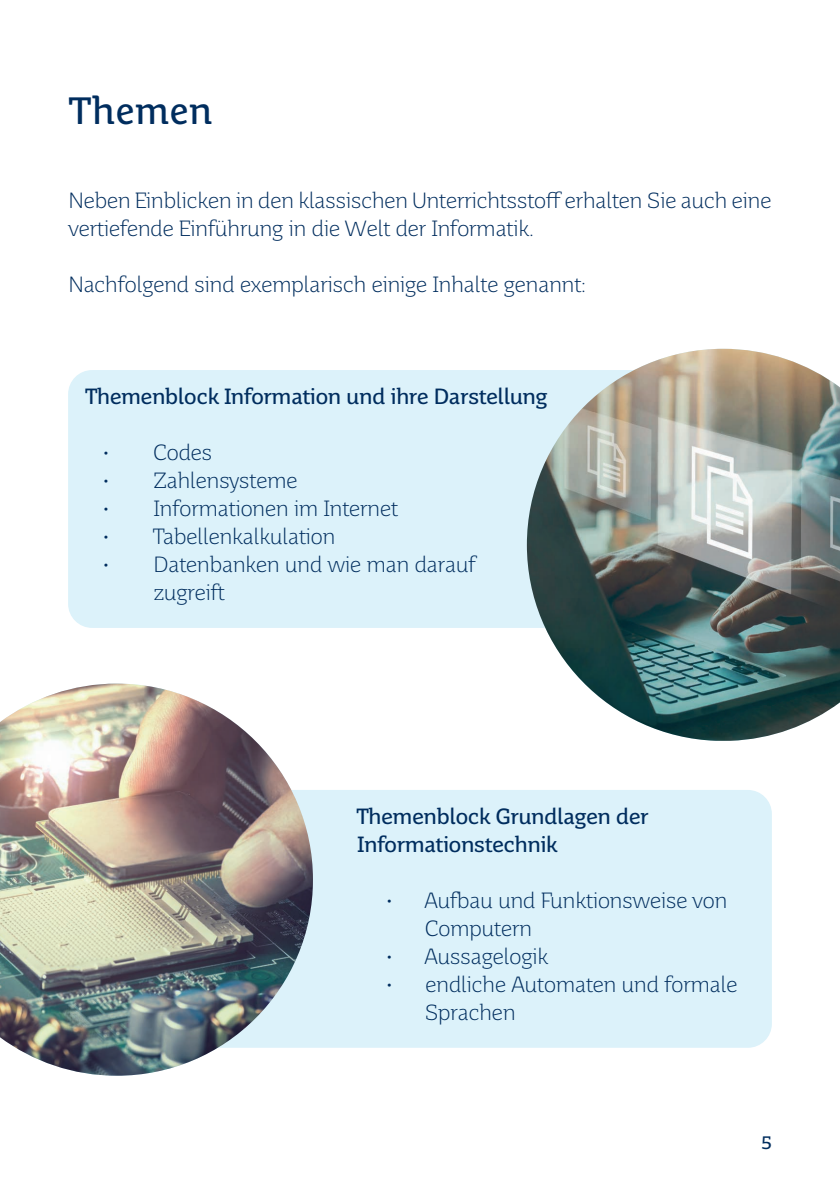
<style>
.page{position:relative;width:840px;height:1191px;background:#fff}
.page>*{position:absolute;margin:0;border:0;box-sizing:border-box;transform-origin:0 0}
.Kapiteltitel{font:38px "Saar Pro Headline";color:#002d5e}
.t1{font:300 22px/28px "Saar Pro";color:#002d5e}
.t2{font:22px "Saar Pro";color:#002d5e}
.t3{font:18px "Saar Pro";color:#002d5e}
</style>
<div class="page">
<div style="left:68px;top:370px;width:703px;height:258px;background:#dcf2fa;border-radius:24px"></div>
<div style="left:68px;top:790px;width:703px;height:257px;background:#dcf2fa;border-radius:24px"></div>
<img style="left:526px;top:349px;width:313px;height:392px">
<img style="left:0;top:683px;width:313px;height:392px">
<p class="Kapiteltitel" style="left:68px;top:88px;width:146px">Themen</p>
<p class="t1" style="left:69px;top:186px;width:703px">Neben Einblicken in den klassischen Unterrichtsstoff erhalten Sie auch eine vertiefende Einführung in die Welt der Informatik.</p>
<p class="t1" style="left:69px;top:270px;width:518px">Nachfolgend sind exemplarisch einige Inhalte genannt:</p>
<p class="t2" style="left:85px;top:383px;width:463px">Themenblock Information und ihre Darstellung</p>
<p class="t1" style="left:100px;top:438px;width:114px">• Codes</p>
<p class="t1" style="left:100px;top:466px;width:199px">• Zahlensysteme</p>
<p class="t1" style="left:100px;top:494px;width:299px">• Informationen im Internet</p>
<p class="t1" style="left:100px;top:522px;width:237px">• Tabellenkalkulation</p>
<p class="t1" style="left:154px;top:550px;width:323px;text-indent:-54px">• Datenbanken und wie man darauf zugreift</p>
<p class="t2" style="left:356px;top:803px;width:293px">Themenblock Grundlagen der</p>
<p class="t2" style="left:357px;top:831px;width:201px">Informationstechnik</p>
<p class="t1" style="left:425px;top:886px;width:303px;text-indent:-42px">• Aufbau und Funktionsweise von<br>Computern</p>
<p class="t1" style="left:383px;top:942px;width:166px">• Aussagelogik</p>
<p class="t1" style="left:424px;top:970px;width:314px;text-indent:-41px">• endliche Automaten und formale<br>Sprachen</p>
<p class="t3" style="left:760px;top:1131px;width:12px">5</p>
</div>
